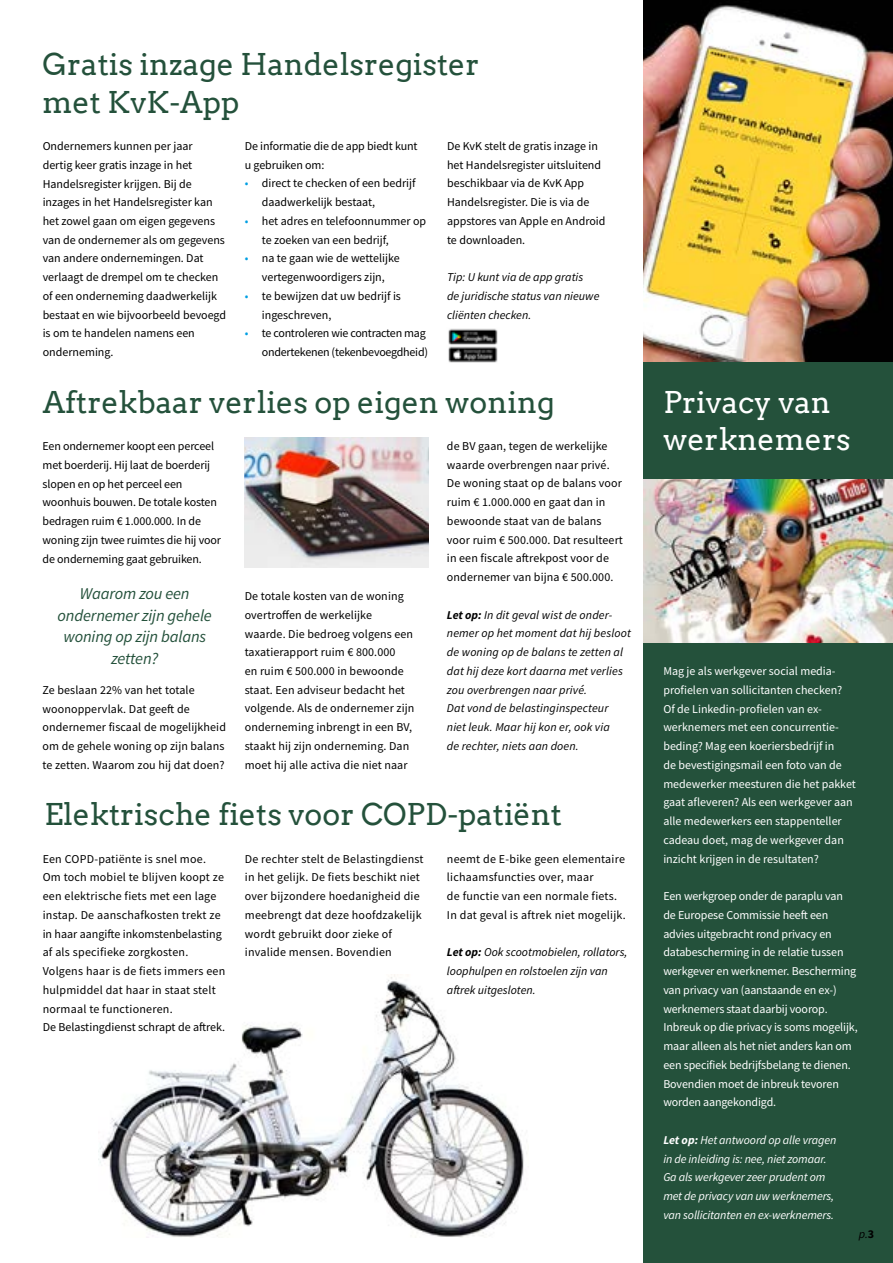
<style>
.page{position:relative;width:893px;height:1263px;background:#fff}
.page>*{position:absolute;margin:0;border:0;box-sizing:border-box;transform-origin:0 0}
.t1{font:30px/37.5px "Arvo";color:#24513b}
.t2{font:30px/37.5px "Arvo";color:#fff}
.t3{font:italic 16.5px/21.8px "Source Sans Pro";letter-spacing:-.01em;color:#24513b;text-align:center}
.t4{font:12px/18.8px "Source Sans Pro";color:#000}
.t5{font:12px/18.8px "Source Sans Pro";letter-spacing:-.01em;color:#fff}
.t6{font:12px/18.8px "Source Sans Pro";letter-spacing:.02em;color:#000}
.t7{font:italic 12px/18.8px "Source Sans Pro";letter-spacing:.01em;color:#000}
.t8{font:italic 12px/18.8px "Source Sans Pro";letter-spacing:-.01em;color:#fff}
.t9{font:12px/18.8px "Source Sans Pro";letter-spacing:-.02em;color:#000;text-align:right}
.s1{color:#009fe3}
.s2{font-weight:700}
.s3{font-weight:700;font-style:normal}
</style>
<div class="page">
<img style="left:98px;top:974px;width:429px;height:263px">
<div style="left:643px;top:361px;width:250px;height:902px;background:#24513b"></div>
<img style="left:245px;top:437px;width:184px;height:130px">
<img style="left:643px;top:0;width:250px;height:361px">
<img style="left:643px;top:479px;width:250px;height:163px">
<img style="left:448px;top:328px;width:50px;height:35px">
<h1 class="t1" style="left:43px;top:46px;width:439px">Gratis inzage Handelsregister met KvK-App</h1>
<p class="t4" style="left:43px;top:137px;width:185px">Ondernemers kunnen per jaar<br>dertig keer gratis inzage in het<br>Handelsregister krijgen. Bij de inzages in het Handelsregister kan het zowel gaan om eigen gegevens van de ondernemer als om gegevens van andere ondernemingen. Dat verlaagt de drempel om te checken of een onderneming daadwerkelijk bestaat en wie bijvoorbeeld bevoegd is om te handelen namens een onderneming.</p>
<p class="t4" style="left:245px;top:137px;width:174px">De informatie die de app biedt kunt u gebruiken om:</p>
<p class="t4" style="left:262px;top:174px;width:155px;text-indent:-17px"><span class="s1">•</span> direct te checken of een bedrijf daadwerkelijk bestaat,</p>
<p class="t4" style="left:262px;top:211px;width:166px;text-indent:-17px"><span class="s1">•</span> het adres en telefoonnummer op te zoeken van een bedrijf,</p>
<p class="t4" style="left:245px;top:249px;width:156px;text-align:center"><span class="s1">•</span> na te gaan wie de wettelijke vertegenwoordigers zijn,</p>
<p class="t4" style="left:262px;top:286px;width:141px;text-indent:-17px"><span class="s1">•</span> te bewijzen dat uw bedrijf is ingeschreven,</p>
<p class="t9" style="left:245px;top:324px;width:185px"><span class="s1">•</span> te controleren wie contracten mag ondertekenen (tekenbevoegdheid)</p>
<p class="t4" style="left:447px;top:136px;width:160px">De KvK stelt de gratis inzage in het Handelsregister uitsluitend beschikbaar via de KvK App<br>Handelsregister. Die is via de appstores van Apple en Android te downloaden.</p>
<p class="t7" style="left:447px;top:268px;width:154px">Tip: U kunt via de app gratis<br>de juridische status van nieuwe cliënten checken.</p>
<h1 class="t1" style="left:43px;top:383px;width:513px">Aftrekbaar verlies op eigen woning</h1>
<p class="t4" style="left:43px;top:437px;width:180px">Een ondernemer koopt een perceel met boerderij. Hij laat de boerderij slopen en op het perceel een woonhuis bouwen. De totale kosten bedragen ruim € 1.000.000. In de woning zijn twee ruimtes die hij voor de onderneming gaat gebruiken.</p>
<h2 class="t3" style="left:58px;top:582px;width:156px">Waarom zou een ondernemer zijn gehele woning op zijn balans zetten?</h2>
<p class="t4" style="left:43px;top:680px;width:185px">Ze beslaan 22% van het totale woonoppervlak. Dat geeft de ondernemer fiscaal de mogelijkheid om de gehele woning op zijn balans te zetten. Waarom zou hij dat doen?</p>
<p class="t4" style="left:245px;top:587px;width:171px">De totale kosten van de woning overtroffen de werkelijke waarde. Die bedroeg volgens een taxatierapport ruim € 800.000<br>en ruim € 500.000 in bewoonde staat. Een adviseur bedacht het volgende. Als de ondernemer zijn onderneming inbrengt in een BV, staakt hij zijn onderneming. Dan moet hij alle activa die niet naar</p>
<p class="t4" style="left:447px;top:436px;width:178px">de BV gaan, tegen de werkelijke waarde overbrengen naar privé.<br>De woning staat op de balans voor ruim € 1.000.000 en gaat dan in bewoonde staat van de balans voor ruim € 500.000. Dat resulteert in een fiscale aftrekpost voor de ondernemer van bijna € 500.000.</p>
<p class="t7" style="left:447px;top:605px;width:186px"><span class="s2">Let op:</span> In dit geval wist de onder&shy;nemer op het moment dat hij besloot de woning op de balans te zetten al dat hij deze kort daarna met verlies zou overbrengen naar privé.<br>Dat vond de belastinginspecteur<br>niet leuk. Maar hij kon er, ook via<br>de rechter, niets aan doen.</p>
<h1 class="t1" style="left:44px;top:796px;width:519px">Elektrische fiets voor COPD-patiënt</h1>
<p class="t6" style="left:43px;top:849px;width:184px">Een COPD-patiënte is snel moe.<br>Om toch mobiel te blijven koopt ze een elektrische fiets met een lage instap. De aanschafkosten trekt ze in haar aangifte inkomstenbelasting af als specifieke zorgkosten.<br>Volgens haar is de fiets immers een hulpmiddel dat haar in staat stelt normaal te functioneren.<br>De Belastingdienst schrapt de aftrek.</p>
<p class="t6" style="left:245px;top:849px;width:180px">De rechter stelt de Belastingdienst in het gelijk. De fiets beschikt niet over bijzondere hoedanigheid die meebrengt dat deze hoofdzakelijk wordt gebruikt door zieke of invalide mensen. Bovendien</p>
<p class="t6" style="left:447px;top:849px;width:180px">neemt de E-bike geen elementaire lichaamsfuncties over, maar<br>de functie van een normale fiets.<br>In dat geval is aftrek niet mogelijk.</p>
<p class="t7" style="left:447px;top:943px;width:182px"><span class="s2">Let op:</span> Ook scootmobielen, rollators, loophulpen en rolstoelen zijn van aftrek uitgesloten.</p>
<h1 class="t2" style="left:663px;top:383px;width:189px">Privacy van werknemers</h1>
<p class="t5" style="left:663px;top:662px;width:194px">Mag je als werkgever social media&shy;profielen van sollicitanten checken?<br>Of de Linkedin-profielen van ex&shy;werknemers met een concurrentie&shy;beding? Mag een koeriersbedrijf in<br>de bevestigingsmail een foto van de medewerker meesturen die het pakket gaat afleveren? Als een werkgever aan alle medewerkers een stappenteller cadeau doet, mag de werkgever dan inzicht krijgen in de resultaten?</p>
<p class="t5" style="left:663px;top:887px;width:196px">Een werkgroep onder de paraplu van de Europese Commissie heeft een advies uitgebracht rond privacy en databescherming in de relatie tussen werkgever en werknemer. Bescherming van privacy van (aanstaande en ex-) werknemers staat daarbij voorop.<br>Inbreuk op die privacy is soms mogelijk, maar alleen als het niet anders kan om een specifiek bedrijfsbelang te dienen.<br>Bovendien moet de inbreuk tevoren worden aangekondigd.</p>
<p class="t8" style="left:663px;top:1130px;width:175px"><span class="s2">Let op:</span> Het antwoord op alle vragen in de inleiding is: nee, niet zomaar.<br>Ga als werkgever zeer prudent om met de privacy van uw werknemers, van sollicitanten en ex-werknemers.</p>
<p class="t7" style="left:859px;top:1224px;width:17px">p.<span class="s3">3</span></p>
</div>
